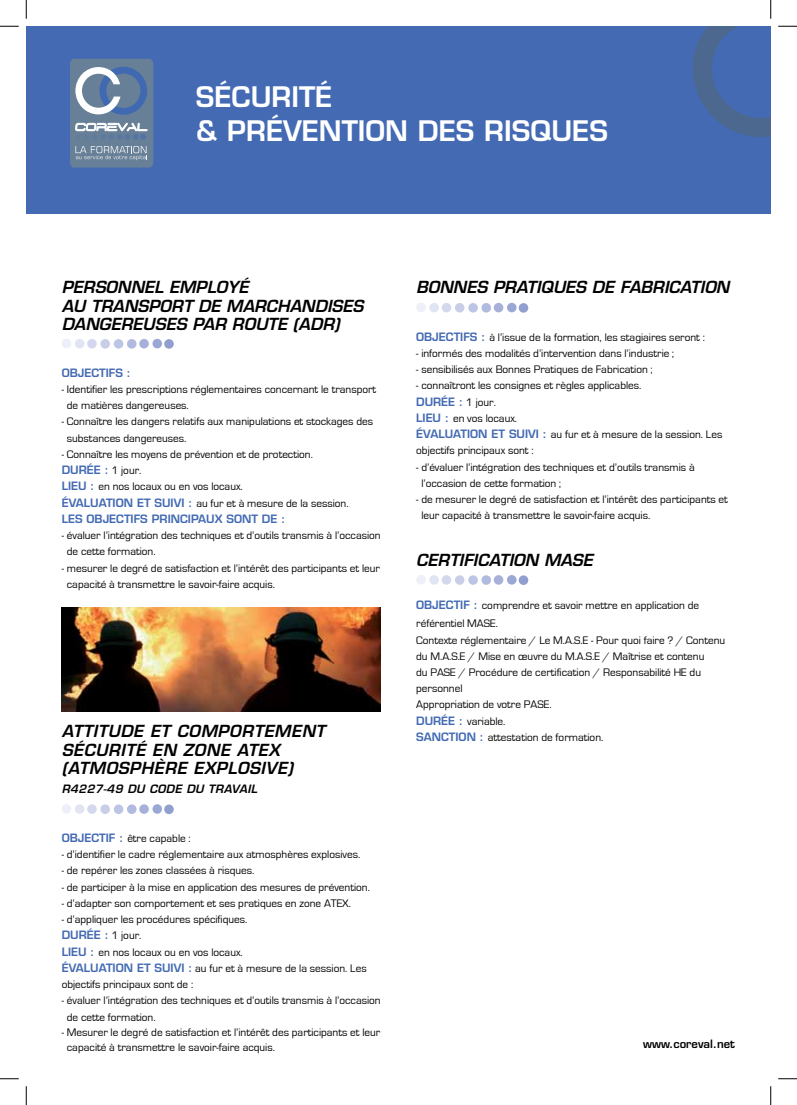
<style>
.page{position:relative;width:797px;height:1105px;background:#fff}
.page>*{position:absolute;margin:0;border:0;box-sizing:border-box;transform-origin:0 0}
.t1{font:600 27.62px/33.1px "Eurostile";color:#fff}
.t2{font:italic 600 16.25px/18.8px "Eurostile";color:#000}
.t3{font:italic 600 16.25px/18.8px "Eurostile";letter-spacing:.03em;color:#000}
.t4{font:11.25px/16.2px "Eurostile";color:#000}
.t5{font:italic 600 11.25px "Eurostile";letter-spacing:.03em;color:#000}
.t6{font:600 11.25px "Eurostile";color:#000}
.t7{font:600 11.25px "Eurostile";color:#436ab3}
.s1{font-weight:600;color:#436ab3}
</style>
<div class="page">
<img style="left:62px;top:607px;width:319px;height:105px">
<div style="left:26px;top:26px;width:744px;height:188px;background:#436ab3"></div>
<svg style="left:693px;top:26px;width:77px;height:111px"></svg>
<svg style="left:70px;top:59px;width:83px;height:109px;background:#788fa8"></svg>
<svg style="left:62px;top:339px;width:48px;height:10px"></svg>
<div style="left:114px;top:339px;width:9px;height:10px;background:#bdc5e4;border-radius:5px"></div>
<div style="left:127px;top:339px;width:9px;height:10px;background:#b1badf;border-radius:5px"></div>
<div style="left:139px;top:339px;width:10px;height:9px;background:#a6b0d9;border-radius:5px"></div>
<div style="left:152px;top:339px;width:10px;height:9px;background:#9aa8d5;border-radius:5px"></div>
<div style="left:164px;top:339px;width:10px;height:10px;background:#909ed0;border-radius:5px"></div>
<svg style="left:62px;top:804px;width:48px;height:10px"></svg>
<div style="left:114px;top:804px;width:9px;height:10px;background:#bdc5e4;border-radius:5px"></div>
<div style="left:127px;top:804px;width:9px;height:10px;background:#b1badf;border-radius:5px"></div>
<div style="left:139px;top:804px;width:10px;height:10px;background:#a6b0d9;border-radius:5px"></div>
<div style="left:152px;top:804px;width:10px;height:10px;background:#9aa8d5;border-radius:5px"></div>
<div style="left:164px;top:804px;width:10px;height:10px;background:#909ed0;border-radius:5px"></div>
<svg style="left:416px;top:303px;width:48px;height:10px"></svg>
<div style="left:468px;top:303px;width:10px;height:10px;background:#bdc5e4;border-radius:5px"></div>
<div style="left:481px;top:303px;width:10px;height:10px;background:#b1badf;border-radius:5px"></div>
<div style="left:494px;top:303px;width:9px;height:9px;background:#a6b0d9;border-radius:5px"></div>
<div style="left:507px;top:303px;width:9px;height:9px;background:#9aa8d5;border-radius:5px"></div>
<div style="left:518px;top:303px;width:10px;height:10px;background:#909ed0;border-radius:5px"></div>
<svg style="left:416px;top:575px;width:48px;height:10px"></svg>
<div style="left:468px;top:575px;width:10px;height:10px;background:#bdc5e4;border-radius:5px"></div>
<div style="left:481px;top:575px;width:10px;height:10px;background:#b1badf;border-radius:5px"></div>
<div style="left:494px;top:575px;width:9px;height:10px;background:#a6b0d9;border-radius:5px"></div>
<div style="left:507px;top:575px;width:9px;height:10px;background:#9aa8d5;border-radius:5px"></div>
<div style="left:518px;top:575px;width:10px;height:10px;background:#909ed0;border-radius:5px"></div>
<svg style="left:0;top:25px;width:19px;height:2px"></svg>
<svg style="left:778px;top:25px;width:19px;height:2px"></svg>
<svg style="left:0;top:1078px;width:19px;height:1px"></svg>
<svg style="left:778px;top:1078px;width:19px;height:1px"></svg>
<svg style="left:25px;top:0;width:2px;height:19px"></svg>
<svg style="left:25px;top:1086px;width:2px;height:19px"></svg>
<svg style="left:770px;top:0;width:1px;height:19px"></svg>
<svg style="left:770px;top:1086px;width:1px;height:19px"></svg>
<h1 class="t1" style="left:196px;top:81px;width:412px">SÉCURITÉ<br>&amp; PRÉVENTION DES RISQUES</h1>
<h2 class="t2" style="left:62px;top:278px;width:303px">PERSONNEL EMPLOYÉ<br>AU TRANSPORT DE MARCHANDISES<br>DANGEREUSES PAR ROUTE (ADR</h2>
<h2 class="t2" style="left:334px;top:315px;width:7px">)</h2>
<p class="t7" style="left:62px;top:366px;width:71px">OBJECTIFS :</p>
<p class="t4" style="left:67px;top:381px;width:311px;text-indent:-5px">- Identifier les prescriptions réglementaires concernant le transport de matières dangereuses.</p>
<p class="t4" style="left:67px;top:414px;width:308px;text-indent:-5px">- Connaître les dangers relatifs aux manipulations et stockages des substances dangereuses.</p>
<p class="t4" style="left:62px;top:446px;width:288px">- Connaître les moyens de prévention et de protection.<br><span class="s1">DURÉE :</span> 1 jour.<br><span class="s1">LIEU :</span> en nos locaux ou en vos locaux.<br><span class="s1">ÉVALUATION ET SUIVI :</span> au fur et à mesure de la session.<br><span class="s1">LES OBJECTIFS PRINCIPAUX SONT DE :</span></p>
<p class="t4" style="left:67px;top:528px;width:315px;text-indent:-5px">- évaluer l’intégration des techniques et d’outils transmis à l’occasion de cette formation.</p>
<p class="t4" style="left:67px;top:560px;width:314px;text-indent:-5px">- mesurer le degré de satisfaction et l’intérêt des participants et leur capacité à transmettre le savoir-faire acquis.</p>
<h2 class="t3" style="left:62px;top:721px;width:265px">ATTITUDE ET COMPORTEMENT<br>SÉCURITÉ EN ZONE ATE</h2>
<h2 class="t2" style="left:268px;top:740px;width:13px">X</h2>
<h2 class="t2" style="left:62px;top:759px;width:31px">(ATMOS</h2>
<h2 class="t3" style="left:129px;top:759px;width:165px">PHÈRE EXPLOSIVE)</h2>
<p class="t5" style="left:62px;top:782px;width:97px">R4227-49 DU CODE</p>
<p class="t5" style="left:186px;top:782px;width:30px">DU TRAVAIL</p>
<p class="t4" style="left:62px;top:830px;width:131px"><span class="s1">OBJECTIF :</span> être capable :</p>
<p class="t4" style="left:62px;top:846px;width:300px">- d’identifier le cadre réglementaire aux atmosphères explosives.</p>
<p class="t4" style="left:62px;top:863px;width:194px">- de repérer les zones classées à risques.</p>
<p class="t4" style="left:62px;top:879px;width:310px">- de participer à la mise en application des mesures de prévention.</p>
<p class="t4" style="left:62px;top:895px;width:291px">- d’adapter son comportement et ses pratiques en zone ATEX.</p>
<p class="t4" style="left:62px;top:911px;width:306px">- d’appliquer les procédures spécifiques.<br><span class="s1">DURÉE :</span> 1 jour.<br><span class="s1">LIEU :</span> en nos locaux ou en vos locaux.<br><span class="s1">ÉVALUATION ET SUIVI :</span> au fur et à mesure de la session. Les objectifs principaux sont de :</p>
<p class="t4" style="left:67px;top:993px;width:315px;text-indent:-5px">- évaluer l’intégration des techniques et d’outils transmis à l’occasion de cette formation.</p>
<p class="t4" style="left:67px;top:1024px;width:315px;line-height:15px;text-indent:-5px">- Mesurer le degré de satisfaction et l’intérêt des participants et leur capacité à transmettre le savoir-faire acquis.</p>
<h2 class="t2" style="left:416px;top:278px;width:315px">BONNES PRATIQUES DE FABRICATION</h2>
<p class="t4" style="left:416px;top:329px;width:290px"><span class="s1">OBJECTIFS :</span> à l’issue de la formation, les stagiaires seront :</p>
<p class="t4" style="left:416px;top:345px;width:259px">- informés des modalités d’intervention dans l’industrie ;</p>
<p class="t4" style="left:416px;top:362px;width:238px">- sensibilisés aux Bonnes Pratiques de Fabrication ;</p>
<p class="t4" style="left:416px;top:378px;width:307px">- connaîtront les consignes et règles applicables.<br><span class="s1">DURÉE :</span> 1 jour.<br><span class="s1">LIEU :</span> en vos locaux.<br><span class="s1">ÉVALUATION ET SUIVI :</span> au fur et à mesure de la session. Les objectifs principaux sont :</p>
<p class="t4" style="left:421px;top:459px;width:275px;text-indent:-5px">- d’évaluer l’intégration des techniques et d’outils transmis à l’occasion de cette formation ;</p>
<p class="t4" style="left:421px;top:492px;width:308px;text-indent:-5px">- de mesurer le degré de satisfaction et l’intérêt des participants et leur capacité à transmettre le savoir-faire acquis.</p>
<h2 class="t2" style="left:416px;top:551px;width:142px">CERTIFICATION MASE</h2>
<p class="t4" style="left:416px;top:597px;width:284px;line-height:18px"><span class="s1">OBJECTIF :</span> comprendre et savoir mettre en application de référentiel MASE.</p>
<p class="t4" style="left:416px;top:632px;width:310px">Contexte réglementaire / Le M.A.S.E - Pour quoi faire ? / Contenu du M.A.S.E / Mise en œuvre du M.A.S.E / Maîtrise et contenu<br>du PASE / Procédure de certification / Responsabilité HE du personnel<br>Appropriation de votre PASE.<br><span class="s1">DURÉE :</span> variable.<br><span class="s1">SANCTION :</span> attestation de formation.</p>
<p class="t6" style="left:643px;top:1036px;width:93px">WWW.COREVAL.NET</p>
</div>
